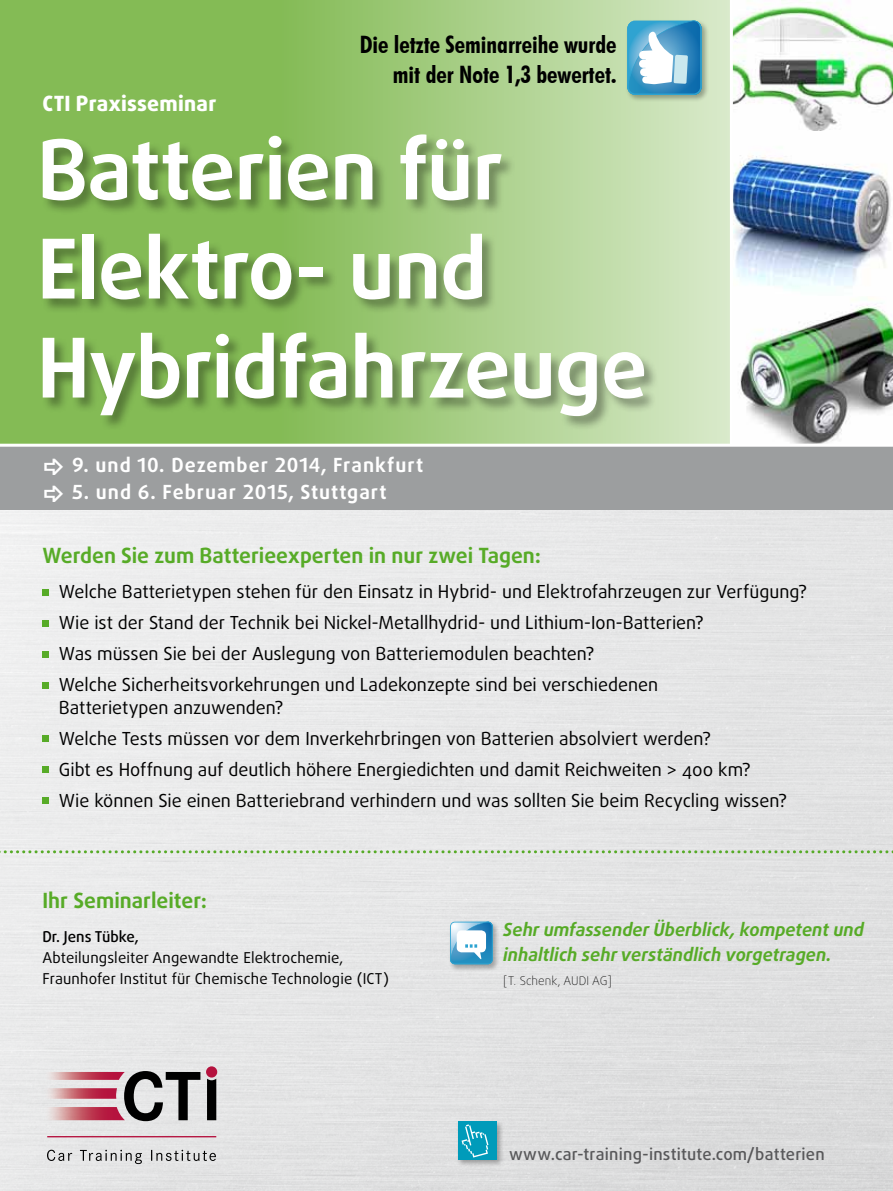
<style>
.page{position:relative;width:893px;height:1191px;background:#fff}
.page>*{position:absolute;margin:0;border:0;box-sizing:border-box;transform-origin:0 0}
.t1{font:700 82.5px/99px "Daxline OT";letter-spacing:-.01em;color:#fff}
.t2{font:700 condensed 24px/30px "Futura BT";color:#000;text-align:right}
.t3{font:700 21px "Daxline OT";color:#57ab27}
.t4{font:800 21px "Daxline OT";letter-spacing:.015em;color:#fff}
.t5{font:700 19.5px/27px "Daxline OT";letter-spacing:.05em;color:#fff}
.t6{font:18px/31px "Daxline OT";color:#000}
.t7{font:italic 700 18px/25.5px "Daxline OT";color:#57ab27}
.t8{font:500 16.5px "Daxline OT";letter-spacing:.01em;color:#58585a}
.t9{font:15px/21px "Daxline OT";letter-spacing:.01em;color:#000}
.t10{font:500 15px "Daxline OT";letter-spacing:-.01em;color:#000}
.t11{font:100 12px "Daxline OT";color:#000}
.s1{font-size:22.5px}
</style>
<div class="page">
<svg style="left:0;top:0;width:849px;height:444px;background:#a1cb7e"></svg>
<img style="left:0;top:510px;width:893px;height:681px">
<svg style="left:43px;top:1071px;width:173px;height:50px;background:#aa9095"></svg>
<hr style="left:47px;top:1136px;width:169px;height:1px;background:#b5123e">
<svg style="left:47px;top:1149px;width:169px;height:15px;background:#c2c3c3"></svg>
<div style="left:206px;top:1066px;width:11px;height:11px;background:#b5123e;border-radius:50%"></div>
<div style="left:0;top:445px;width:893px;height:65px;background:#9c9e9f"></div>
<svg style="left:0;top:850px;width:893px;height:3px;background:#b4d1a3"></svg>
<div style="left:456px;top:1120px;width:48px;height:47px;background:#000;opacity:.3"></div>
<div style="left:458px;top:1121px;width:38px;height:39px;background:#009bba"></div>
<svg style="left:462px;top:1124px;width:26px;height:33px"></svg>
<div style="left:42px;top:134px;width:617px;height:297px;background:#000;opacity:.35"></div>
<img style="left:733px;top:1px;width:160px;height:130px">
<img style="left:733px;top:131px;width:158px;height:165px">
<img style="left:733px;top:296px;width:160px;height:148px">
<hr style="left:730px;top:0;width:3px;height:445px;background:#fff">
<hr style="left:0;top:444px;width:893px;height:3px;background:#fff">
<div style="left:42px;top:589px;width:7px;height:6px;background:#57ab27"></div>
<div style="left:42px;top:620px;width:7px;height:6px;background:#57ab27"></div>
<div style="left:42px;top:651px;width:7px;height:6px;background:#57ab27"></div>
<div style="left:42px;top:682px;width:7px;height:6px;background:#57ab27"></div>
<div style="left:42px;top:735px;width:7px;height:7px;background:#57ab27"></div>
<div style="left:42px;top:766px;width:7px;height:7px;background:#57ab27"></div>
<div style="left:42px;top:797px;width:7px;height:7px;background:#57ab27"></div>
<div style="left:625px;top:19px;width:84px;height:84px;background:#000;opacity:.3"></div>
<svg style="left:627px;top:21px;width:75px;height:74px"></svg>
<div style="left:448px;top:920px;width:52px;height:51px;background:#000;opacity:.3"></div>
<svg style="left:450px;top:921px;width:43px;height:43px"></svg>
<p class="t4" style="left:43px;top:90px;width:175px">CTI Praxisseminar</p>
<h2 class="t2" style="left:360px;top:29px;width:258px">Die letzte Seminarreihe wurde mit der Note 1,3 bewertet.</h2>
<h1 class="t1" style="left:37px;top:121px;width:612px">Batterien für<br>Elektro- und<br>Hybridfahrzeuge</h1>
<p class="t5" style="left:43px;top:452px;width:382px"><span class="s1">⇨</span> 9. und 10. Dezember 2014, Frankfurt <span class="s1">⇨</span> 5. und 6. Februar 2015, Stuttgart</p>
<p class="t3" style="left:42px;top:541px;width:500px">Werden Sie zum Batterieexperten in nur zwei Tagen:</p>
<p class="t6" style="left:59px;top:576px;width:750px">Welche Batterietypen stehen für den Einsatz in Hybrid- und Elektrofahrzeugen zur Verfügung?<br>Wie ist der Stand der Technik bei Nickel-Metallhydrid- und Lithium-Ion-Batterien?<br>Was müssen Sie bei der Auslegung von Batteriemodulen beachten?<br>Welche Sicherheitsvorkehrungen und Ladekonzepte sind bei verschiedenen</p>
<p class="t6" style="left:59px;top:692px;width:730px">Batterietypen anzuwenden?<br>Welche Tests müssen vor dem Inverkehrbringen von Batterien absolviert werden?<br>Gibt es Hoffnung auf deutlich höhere Energiedichten und damit Reichweiten &gt; 400 km?<br>Wie können Sie einen Batteriebrand verhindern und was sollten Sie beim Recycling wissen?</p>
<p class="t3" style="left:42px;top:886px;width:166px">Ihr Seminarleiter:</p>
<p class="t10" style="left:42px;top:926px;width:98px">Dr. Jens Tübke,</p>
<p class="t9" style="left:42px;top:947px;width:348px">Abteilungsleiter Angewandte Elektrochemie,<br>Fraunhofer Institut für Chemische Technologie (ICT)</p>
<p class="t7" style="left:503px;top:916px;width:362px">Sehr umfassender Überblick, kompetent und inhaltlich sehr verständlich vorgetragen.</p>
<p class="t11" style="left:503px;top:972px;width:110px">[T. Schenk, AUDI AG]</p>
<p class="t8" style="left:509px;top:1143px;width:317px">www.car-training-institute.com/batterien</p>
</div>
